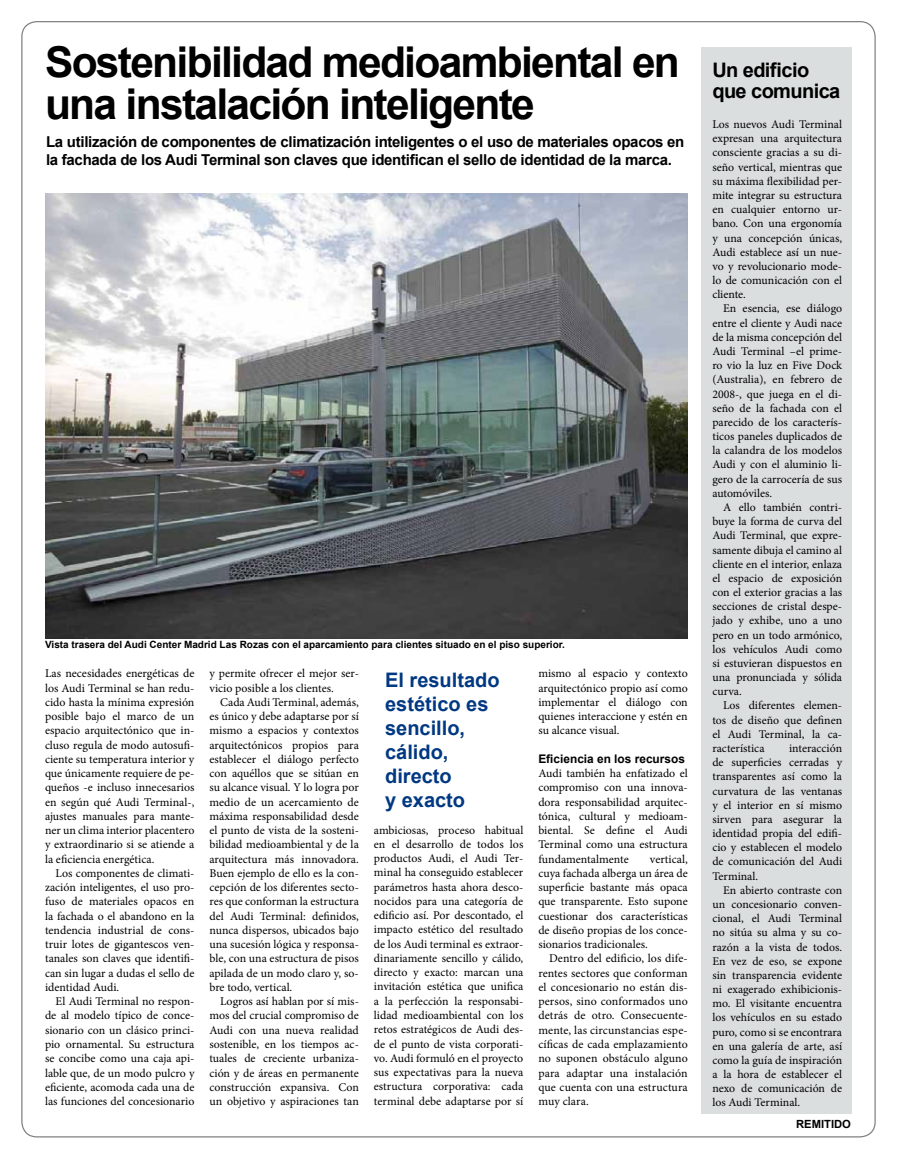
<style>
.page{position:relative;width:897px;height:1159px;background:#fff}
.page>*{position:absolute;margin:0;border:0;box-sizing:border-box;transform-origin:0 0}
.t1{font:700 42.5px/42.5px "Arial";letter-spacing:-.04em;color:#000}
.t2{font:700 20px/24px "Arial";color:#003882}
.t3{font:700 20px/21.2px "Arial";letter-spacing:-.03em;color:#000}
.t4{font:700 15px/18px "Arial";letter-spacing:-.02em;color:#000}
.t5{font:11.88px/14.2px "Minion Pro";color:#000;text-align:justify}
.t6{font:700 11.88px "Arial";color:#000}
.t7{font:11.75px/14.1px "Minion Pro";color:#000;text-align:justify}
.t8{font:700 11.25px "Arial";color:#000}
.t9{font:700 10px "Arial";color:#000}
</style>
<div class="page">
<img style="left:45px;top:193px;width:642px;height:445px">
<div style="left:701px;top:47px;width:150px;height:1067px;background:#dbdede"></div>
<h1 class="t1" style="left:45px;top:42px;width:636px">Sostenibilidad medioambiental en una instalación inteligente</h1>
<p class="t4" style="left:46px;top:133px;width:639px">La utilización de componentes de climatización inteligentes o el uso de materiales opacos en la fachada de los Audi Terminal son claves que identifican el sello de identidad de la marca.</p>
<p class="t9" style="left:45px;top:637px;width:521px">Vista trasera del Audi Center Madrid Las Rozas con el aparcamiento para clientes situado en el piso superior.</p>
<h2 class="t2" style="left:385px;top:668px;width:116px">El resultado estético es sencillo, cálido, directo<br>y exacto</h2>
<p class="t5" style="left:45px;top:666px;width:151px">Las necesidades energéticas de los Audi Terminal se han redu&shy;cido hasta la mínima expresión posible bajo el marco de un espacio arquitectónico que in&shy;cluso regula de modo autosufi&shy;ciente su temperatura interior y que únicamente requiere de pe&shy;queños -e incluso innecesarios en según qué Audi Terminal-, ajustes manuales para mante&shy;ner un clima interior placentero y extraordinario si se atiende a la eficiencia energética.</p>
<p class="t5" style="left:45px;top:866px;width:151px;text-indent:11px">Los componentes de climati&shy;zación inteligentes, el uso pro&shy;fuso de materiales opacos en la fachada o el abandono en la tendencia industrial de cons&shy;truir lotes de gigantescos ven&shy;tanales son claves que identifi&shy;can sin lugar a dudas el sello de identidad Audi.</p>
<p class="t5" style="left:45px;top:994px;width:151px;text-indent:11px">El Audi Terminal no respon&shy;de al modelo típico de conce&shy;sionario con un clásico princi&shy;pio ornamental. Su estructura se concibe como una caja api&shy;lable que, de un modo pulcro y eficiente, acomoda cada una de las funciones del concesionario</p>
<p class="t5" style="left:209px;top:666px;width:151px">y permite ofrecer el mejor ser&shy;vicio posible a los clientes.</p>
<p class="t5" style="left:209px;top:695px;width:151px;text-indent:11px">Cada Audi Terminal, además, es único y debe adaptarse por sí mismo a espacios y contextos arquitectónicos propios para establecer el diálogo perfecto con aquéllos que se sitúan en su alcance visual. Y lo logra por medio de un acercamiento de máxima responsabilidad desde el punto de vista de la sosteni&shy;bilidad medioambiental y de la arquitectura más innovadora.<br>Buen ejemplo de ello es la con&shy;cepción de los diferentes secto&shy;res que conforman la estructura del Audi Terminal: definidos, nunca dispersos, ubicados bajo una sucesión lógica y responsa&shy;ble, con una estructura de pisos apilada de un modo claro y, so&shy;bre todo, vertical.</p>
<p class="t5" style="left:209px;top:994px;width:151px;text-indent:11px">Logros así hablan por sí mis&shy;mos del crucial compromiso de Audi con una nueva realidad sostenible, en los tiempos ac&shy;tuales de creciente urbaniza&shy;ción y de áreas en permanente construcción expansiva. Con un objetivo y aspiraciones tan</p>
<p class="t5" style="left:538px;top:666px;width:151px">mismo al espacio y contexto arquitectónico propio así como implementar el diálogo con quienes interaccione y estén en su alcance visual.</p>
<p class="t6" style="left:538px;top:751px;width:148px">Eficiencia en los recursos</p>
<p class="t5" style="left:538px;top:766px;width:151px">Audi también ha enfatizado el compromiso con una innova&shy;dora responsabilidad arquitec&shy;tónica, cultural y medioam&shy;biental. Se define el Audi Terminal como una estructura fundamentalmente</p>
<p class="t5" style="left:374px;top:823px;width:151px">ambiciosas, proceso habitual en el desarrollo de todos los productos Audi, el Audi Ter&shy;minal ha conseguido establecer parámetros hasta ahora desco&shy;nocidos para una categoría de edificio así. Por descontado, el impacto estético del resultado de los Audi terminal es extraor&shy;dinariamente sencillo y cálido, directo y exacto: marcan una invitación estética que unifica a la perfección la responsabi&shy;lidad medioambiental con los retos estratégicos de Audi des&shy;de el punto de vista corporati&shy;vo. Audi formuló en el proyecto sus expectativas para la nueva estructura corporativa: cada terminal debe adaptarse por sí</p>
<p class="t5" style="left:538px;top:852px;width:151px;text-indent:112px">vertical, cuya fachada alberga un área de superficie bastante más opaca que transparente. Esto supone cuestionar dos características de diseño propias de los conce&shy;sionarios tradicionales.</p>
<p class="t5" style="left:538px;top:951px;width:151px;text-indent:11px">Dentro del edificio, los dife&shy;rentes sectores que conforman el concesionario no están dis&shy;persos, sino conformados uno detrás de otro. Consecuente&shy;mente, las circunstancias espe&shy;cíficas de cada emplazamiento no suponen obstáculo alguno para adaptar una instalación que cuenta con una estructura muy clara.</p>
<h2 class="t3" style="left:712px;top:60px;width:129px">Un edificio que comunica</h2>
<p class="t7" style="left:712px;top:117px;width:131px">Los nuevos Audi Terminal expresan una arquitectura consciente gracias a su di&shy;seño vertical, mientras que su máxima flexibilidad per&shy;mite integrar su estructura en cualquier entorno ur&shy;bano. Con una ergonomía y una concepción únicas, Audi establece así un nue&shy;vo y revolucionario mode&shy;lo de comunicación con el cliente.</p>
<p class="t7" style="left:712px;top:302px;width:131px;text-indent:11px">En esencia, ese diálogo entre el cliente y Audi nace de la misma concepción del Audi Terminal –el prime&shy;ro vio la luz en Five Dock (Australia), en febrero de 2008-, que juega en el di&shy;seño de la fachada con el parecido de los caracterís&shy;ticos paneles duplicados de la calandra de los modelos Audi y con el aluminio li&shy;gero de la carrocería de sus automóviles.</p>
<p class="t7" style="left:712px;top:500px;width:131px;text-indent:11px">A ello también contri&shy;buye la forma de curva del Audi Terminal, que expre&shy;samente dibuja el camino al cliente en el interior, enlaza el espacio de exposición con el exterior gracias a las secciones de cristal despe&shy;jado y exhibe, uno a uno pero en un todo armónico, los vehículos Audi como si estuvieran dispuestos en una pronunciada y sólida curva.</p>
<p class="t7" style="left:712px;top:699px;width:131px;text-indent:11px">Los diferentes elemen&shy;tos de diseño que definen el Audi Terminal, la ca&shy;racterística</p>
<p class="t7" style="left:712px;top:741px;width:131px;text-indent:77px">interacción de superficies cerradas y transparentes así como la curvatura de las ventanas y el interior en sí mismo sirven para asegurar la identidad propia del edifi&shy;cio y establecen el modelo de comunicación del Audi Terminal.</p>
<p class="t7" style="left:712px;top:883px;width:131px;text-indent:11px">En abierto contraste con un concesionario conven&shy;cional, el Audi Terminal no sitúa su alma y su co&shy;razón a la vista de todos.<br>En vez de eso, se expone sin transparencia evidente ni exagerado exhibicionis&shy;mo. El visitante encuentra los vehículos en su estado puro, como si se encontrara en una galería de arte, así como la guía de inspiración a la hora de establecer el nexo de comunicación de los Audi Terminal.</p>
<p class="t8" style="left:796px;top:1117px;width:57px">REMITIDO</p>
</div>
